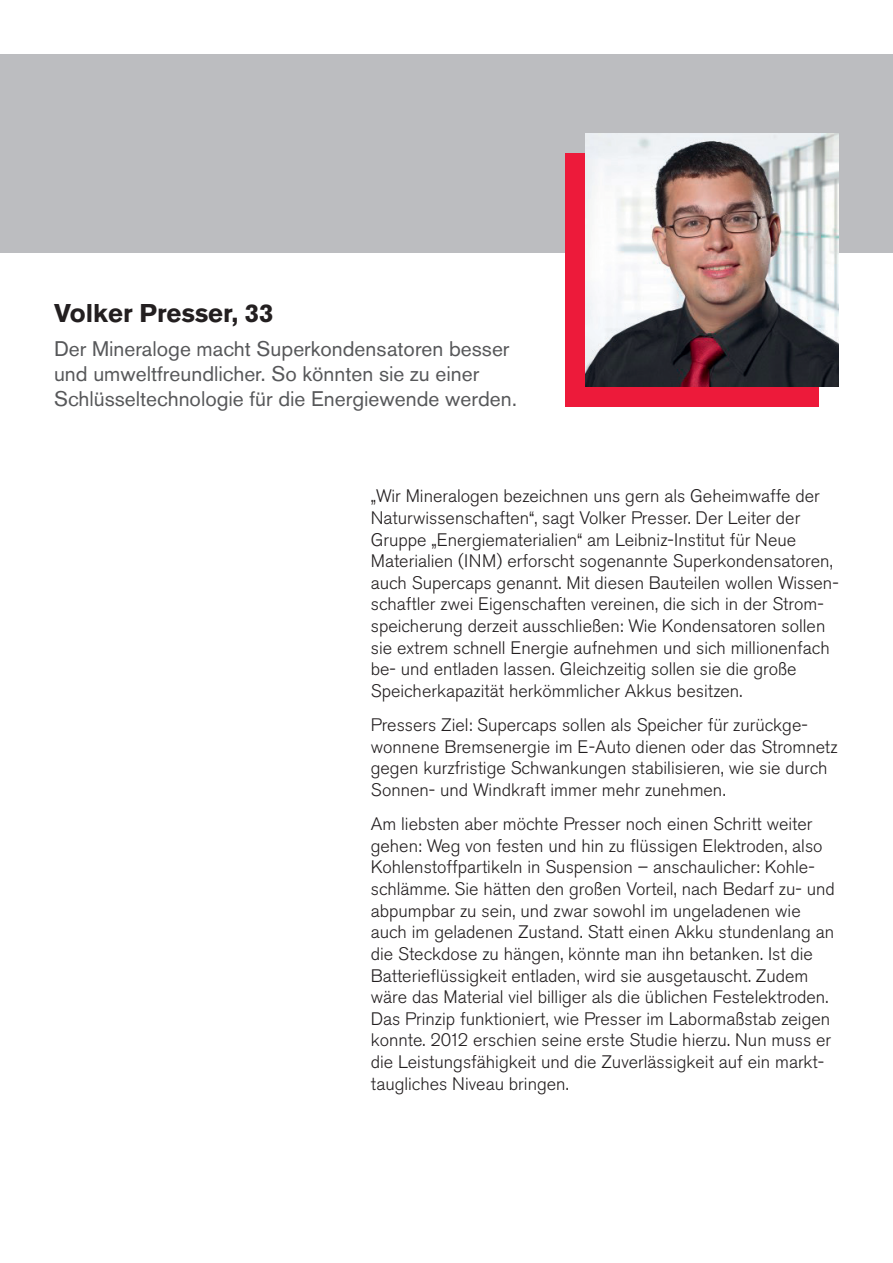
<style>
.page{position:relative;width:893px;height:1263px;background:#fff}
.page>*{position:absolute;margin:0;border:0;box-sizing:border-box;transform-origin:0 0}
.t1{font:700 25.5px "Akzidenz Grotesk BQ";color:#231f20}
.t2{font:21px/25.2px "Akzidenz Grotesk BQ";color:#57585a}
.t3{font:300 18px/21.6px "Akzidenz Grotesk BQ";color:#231f20}
</style>
<div class="page">
<div style="left:1px;top:54px;width:892px;height:198px;background:#bcbdc0"></div>
<div style="left:566px;top:154px;width:253px;height:253px;background:#ed1a3a"></div>
<img style="left:586px;top:134px;width:253px;height:253px">
<h1 class="t1" style="left:54px;top:298px;width:221px">Volker Presser, 33</h1>
<p class="t2" style="left:54px;top:336px;width:464px">Der Mineraloge macht Superkondensatoren besser und umweltfreundlicher. So könnten sie zu einer<br>Schlüsseltechnologie für die Energiewende werden.</p>
<p class="t3" style="left:371px;top:486px;width:469px">„Wir Mineralogen bezeichnen uns gern als Geheimwaffe der Naturwissenschaften“, sagt Volker Presser. Der Leiter der Gruppe „Energiematerialien“ am Leibniz-Institut für Neue Materialien (INM) erforscht sogenannte Superkondensatoren, auch Supercaps genannt. Mit diesen Bauteilen wollen Wissen&shy;schaftler zwei Eigenschaften vereinen, die sich in der Strom&shy;speicherung derzeit ausschließen: Wie Kondensatoren sollen sie extrem schnell Energie aufnehmen und sich millionenfach be- und entladen lassen. Gleichzeitig sollen sie die große Speicherkapazität herkömmlicher Akkus besitzen.</p>
<p class="t3" style="left:371px;top:714px;width:468px">Pressers Ziel: Supercaps sollen als Speicher für zurückge&shy;wonnene Bremsenergie im E-Auto dienen oder das Stromnetz gegen kurzfristige Schwankungen stabilisieren, wie sie durch Sonnen- und Windkraft immer mehr zunehmen.</p>
<p class="t3" style="left:371px;top:814px;width:465px">Am liebsten aber möchte Presser noch einen Schritt weiter gehen: Weg von festen und hin zu flüssigen Elektroden, also Kohlenstoffpartikeln in Suspension – anschaulicher: Kohle&shy;schlämme. Sie hätten den großen Vorteil, nach Bedarf zu- und abpumpbar zu sein, und zwar sowohl im ungeladenen wie auch im geladenen Zustand. Statt einen Akku stundenlang an die Steckdose zu hängen, könnte man ihn betanken. Ist die Batterieflüssigkeit entladen, wird sie ausgetauscht. Zudem wäre das Material viel billiger als die üblichen Festelektroden.<br>Das Prinzip funktioniert, wie Presser im Labormaßstab zeigen konnte. 2012 erschien seine erste Studie hierzu. Nun muss er die Leistungsfähigkeit und die Zuverlässigkeit auf ein markt&shy;taugliches Niveau bringen.</p>
</div>
